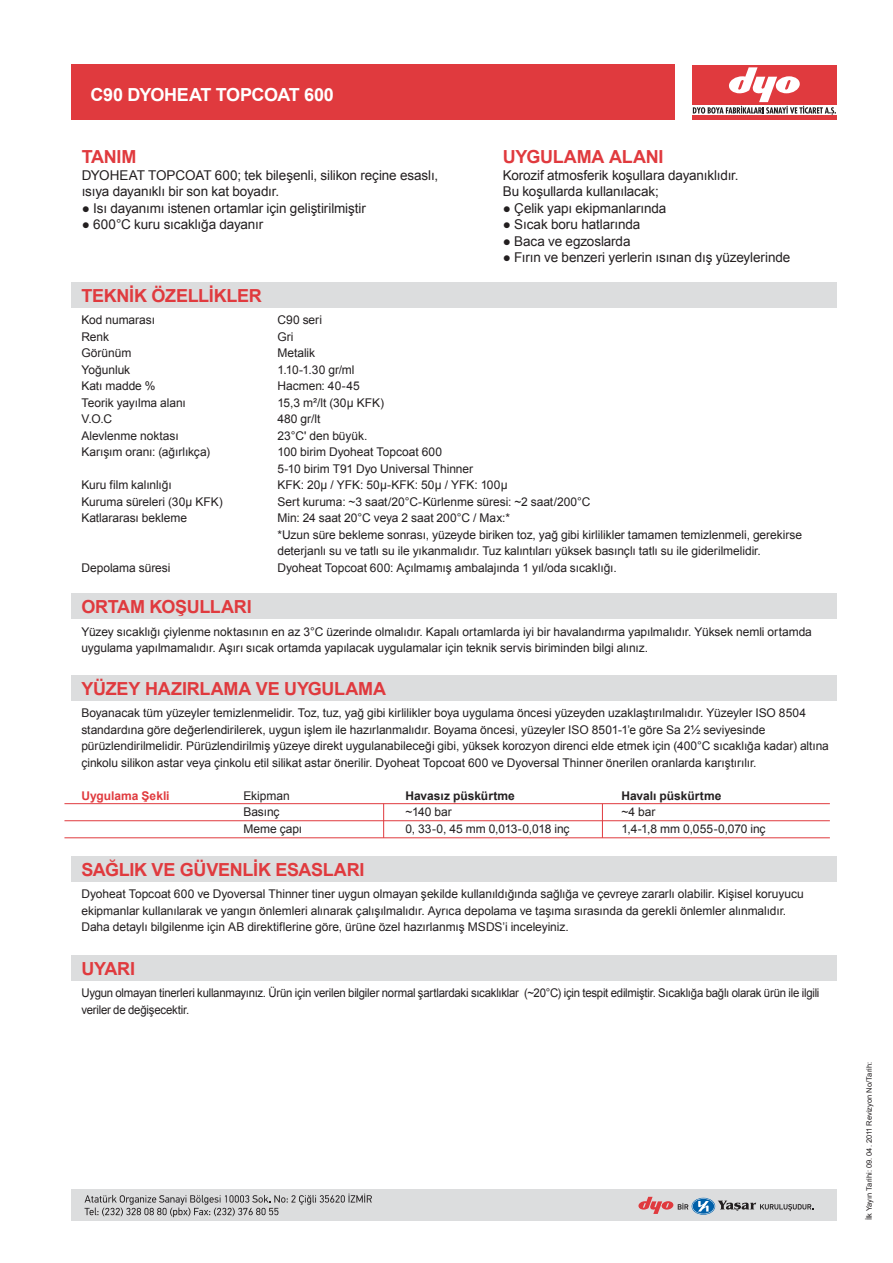
<style>
.page{position:relative;width:893px;height:1263px;background:#fff}
.page>*{position:absolute;margin:0;border:0;box-sizing:border-box;transform-origin:0 0}
.t1{font:700 18px "Arial";letter-spacing:-.01em;color:#e03a3e}
.t2{font:700 18px "Arial";letter-spacing:-.02em;color:#fff}
.t3{font:13.5px/16.5px "Arial";letter-spacing:-.01em;color:#231f20}
.t4{font:12px/16.5px "Arial";letter-spacing:-.005em;color:#231f20}
.t5{font:12px/16.5px "Arial";letter-spacing:-.005em;color:#231f20;scale:.95 1}
.t6{font:700 12px "Arial";letter-spacing:.005em;color:#231f20}
.t7{font:700 12px "Arial";color:#e03a3e}
.t8{font:7.5px "Arial";color:#231f20}
</style>
<div class="page">
<hr style="left:64px;top:803px;width:766px;height:1px;background:#e03a3e">
<hr style="left:64px;top:820px;width:766px;height:1px;background:#e03a3e">
<hr style="left:64px;top:837px;width:766px;height:1px;background:#e03a3e">
<hr style="left:602px;top:804px;width:1px;height:34px;background:#e03a3e">
<hr style="left:383px;top:804px;width:1px;height:34px;background:#e03a3e">
<div style="left:71px;top:1189px;width:765px;height:31px;background:#dcddde"></div>
<svg style="left:85px;top:1193px;width:287px;height:24px"></svg>
<svg style="left:692px;top:1198px;width:23px;height:17px"></svg>
<svg style="left:692px;top:1198px;width:23px;height:16px"></svg>
<div style="left:693px;top:1199px;width:21px;height:15px;background:#0060a9;border-radius:50%"></div>
<svg style="left:698px;top:1201px;width:11px;height:10px"></svg>
<svg style="left:638px;top:1197px;width:50px;height:17px"></svg>
<svg style="left:718px;top:1200px;width:95px;height:11px"></svg>
<div style="left:71px;top:283px;width:765px;height:25px;background:#dcddde"></div>
<div style="left:71px;top:856px;width:765px;height:25px;background:#dcddde"></div>
<div style="left:71px;top:955px;width:765px;height:25px;background:#dcddde"></div>
<div style="left:71px;top:593px;width:765px;height:26px;background:#dcddde"></div>
<div style="left:71px;top:675px;width:765px;height:25px;background:#dcddde"></div>
<div style="left:71px;top:65px;width:604px;height:55px;background:#e03a3e"></div>
<div style="left:692px;top:65px;width:145px;height:40px;background:#e03a3e"></div>
<hr style="left:692px;top:116px;width:145px;height:4px;background:#e03a3e">
<svg style="left:693px;top:67px;width:143px;height:48px"></svg>
<h1 class="t2" style="left:90px;top:82px;width:245px">C90 DYOHEAT TOPCOAT 600</h1>
<h1 class="t1" style="left:82px;top:145px;width:56px">TANIM</h1>
<p class="t3" style="left:82px;top:167px;width:358px">DYOHEAT TOPCOAT 600; tek bileşenli, silikon reçine esaslı, ısıya dayanıklı bir son kat boyadır.</p>
<p class="t3" style="left:82px;top:200px;width:286px">● Isı dayanımı istenen ortamlar için geliştirilmiştir</p>
<p class="t3" style="left:82px;top:216px;width:183px">● 600°C kuru sıcaklığa dayanır</p>
<h1 class="t1" style="left:81px;top:284px;width:182px">TEKNİK ÖZELLİKLER</h1>
<h1 class="t1" style="left:503px;top:145px;width:162px">UYGULAMA ALANI</h1>
<p class="t3" style="left:503px;top:167px;width:237px">Korozif atmosferik koşullara dayanıklıdır.<br>Bu koşullarda kullanılacak;</p>
<p class="t3" style="left:503px;top:200px;width:165px">● Çelik yapı ekipmanlarında</p>
<p class="t3" style="left:503px;top:216px;width:139px">● Sıcak boru hatlarında</p>
<p class="t3" style="left:503px;top:233px;width:129px">● Baca ve egzoslarda</p>
<p class="t3" style="left:503px;top:249px;width:289px">● Fırın ve benzeri yerlerin ısınan dış yüzeylerinde</p>
<p class="t4" style="left:81px;top:312px;width:75px">Kod numarası</p>
<p class="t4" style="left:277px;top:312px;width:46px">C90 seri</p>
<p class="t4" style="left:81px;top:328px;width:29px">Renk</p>
<p class="t4" style="left:277px;top:328px;width:18px">Gri</p>
<p class="t4" style="left:81px;top:345px;width:51px">Görünüm</p>
<p class="t4" style="left:277px;top:345px;width:39px">Metalik</p>
<p class="t4" style="left:81px;top:361px;width:50px">Yoğunluk</p>
<p class="t4" style="left:277px;top:361px;width:79px">1.10-1.30 gr/ml</p>
<p class="t4" style="left:81px;top:378px;width:76px">Katı madde %</p>
<p class="t4" style="left:277px;top:378px;width:84px">Hacmen: 40-45</p>
<p class="t4" style="left:81px;top:394px;width:106px">Teorik yayılma alanı</p>
<p class="t4" style="left:277px;top:394px;width:108px">15,3 m²/lt (30µ KFK)</p>
<p class="t4" style="left:81px;top:411px;width:32px">V.O.C</p>
<p class="t4" style="left:277px;top:411px;width:44px">480 gr/lt</p>
<p class="t4" style="left:81px;top:427px;width:99px">Alevlenme noktası</p>
<p class="t4" style="left:277px;top:427px;width:92px">23°C' den büyük.</p>
<p class="t4" style="left:81px;top:444px;width:130px">Karışım oranı: (ağırlıkça)</p>
<p class="t4" style="left:277px;top:444px;width:197px">100 birim Dyoheat Topcoat 600<br>5-10 birim T91 Dyo Universal Thinner</p>
<p class="t4" style="left:81px;top:477px;width:92px">Kuru film kalınlığı</p>
<p class="t4" style="left:277px;top:477px;width:232px">KFK: 20µ / YFK: 50µ-KFK: 50µ / YFK: 100µ</p>
<p class="t4" style="left:81px;top:493px;width:143px">Kuruma süreleri (30µ KFK)</p>
<p class="t4" style="left:277px;top:493px;width:315px">Sert kuruma: ~3 saat/20°C-Kürlenme süresi: ~2 saat/200°C</p>
<p class="t4" style="left:81px;top:510px;width:107px">Katlararası bekleme</p>
<p class="t4" style="left:277px;top:510px;width:526px">Min: 24 saat 20°C veya 2 saat 200°C / Max:*<br>*Uzun süre bekleme sonrası, yüzeyde biriken toz, yağ gibi kirlilikler tamamen temizlenmeli, gerekirse deterjanlı su ve tatlı su ile yıkanmalıdır. Tuz kalıntıları yüksek basınçlı tatlı su ile giderilmelidir.</p>
<p class="t4" style="left:81px;top:559px;width:91px">Depolama süresi</p>
<p class="t4" style="left:277px;top:559px;width:341px">Dyoheat Topcoat 600: Açılmamış ambalajında 1 yıl/oda sıcaklığı.</p>
<h1 class="t1" style="left:81px;top:595px;width:172px">ORTAM KOŞULLARI</h1>
<p class="t4" style="left:81px;top:623px;width:732px">Yüzey sıcaklığı çiylenme noktasının en az 3°C üzerinde olmalıdır. Kapalı ortamlarda iyi bir havalandırma yapılmalıdır. Yüksek nemli ortamda uygulama yapılmamalıdır. Aşırı sıcak ortamda yapılacak uygulamalar için teknik servis biriminden bilgi alınız.</p>
<h1 class="t1" style="left:81px;top:676px;width:306px">YÜZEY HAZIRLAMA VE UYGULAMA</h1>
<p class="t4" style="left:81px;top:705px;width:749px">Boyanacak tüm yüzeyler temizlenmelidir. Toz, tuz, yağ gibi kirlilikler boya uygulama öncesi yüzeyden uzaklaştırılmalıdır. Yüzeyler ISO 8504 standardına göre değerlendirilerek, uygun işlem ile hazırlanmalıdır. Boyama öncesi, yüzeyler ISO 8501-1’e göre Sa 2½ seviyesinde pürüzlendirilmelidir. Pürüzlendirilmiş yüzeye direkt uygulanabileceği gibi, yüksek korozyon direnci elde etmek için (400°C sıcaklığa kadar) altına çinkolu silikon astar veya çinkolu etil silikat astar önerilir. Dyoheat Topcoat 600 ve Dyoversal Thinner önerilen oranlarda karıştırılır.</p>
<p class="t7" style="left:81px;top:788px;width:90px">Uygulama Şekli</p>
<p class="t4" style="left:243px;top:787px;width:48px">Ekipman</p>
<p class="t6" style="left:405px;top:788px;width:111px">Havasız püskürtme</p>
<p class="t6" style="left:621px;top:788px;width:102px">Havalı püskürtme</p>
<p class="t4" style="left:243px;top:804px;width:38px">Basınç</p>
<p class="t4" style="left:405px;top:804px;width:48px">~140 bar</p>
<p class="t4" style="left:621px;top:804px;width:36px">~4 bar</p>
<p class="t4" style="left:243px;top:820px;width:60px">Meme çapı</p>
<p class="t4" style="left:405px;top:820px;width:166px">0, 33-0, 45 mm 0,013-0,018 inç</p>
<p class="t4" style="left:621px;top:820px;width:146px">1,4-1,8 mm 0,055-0,070 inç</p>
<h1 class="t1" style="left:81px;top:857px;width:285px">SAĞLIK VE GÜVENLİK ESASLARI</h1>
<p class="t4" style="left:81px;top:886px;width:724px">Dyoheat Topcoat 600 ve Dyoversal Thinner tiner uygun olmayan şekilde kullanıldığında sağlığa ve çevreye zararlı olabilir. Kişisel koruyucu ekipmanlar kullanılarak ve yangın önlemleri alınarak çalışılmalıdır. Ayrıca depolama ve taşıma sırasında da gerekli önlemler alınmalıdır.<br>Daha detaylı bilgilenme için AB direktiflerine göre, ürüne özel hazırlanmış MSDS’i inceleyiniz.</p>
<h1 class="t1" style="left:81px;top:956px;width:55px">UYARI</h1>
<p class="t5" style="left:81px;top:985px;width:778px">Uygun olmayan tinerleri kullanmayınız. Ürün için verilen bilgiler normal şartlardaki sıcaklıklar (~20°C) için tespit edilmiştir. Sıcaklığa bağlı olarak ürün ile ilgili veriler de değişecektir.</p>
<p class="t8" style="left:864px;top:1220px;width:160px;rotate:-90deg">İlk Yayın Tarihi: 09. 04. 2011 Revizyon No/Tarih:</p>
</div>
